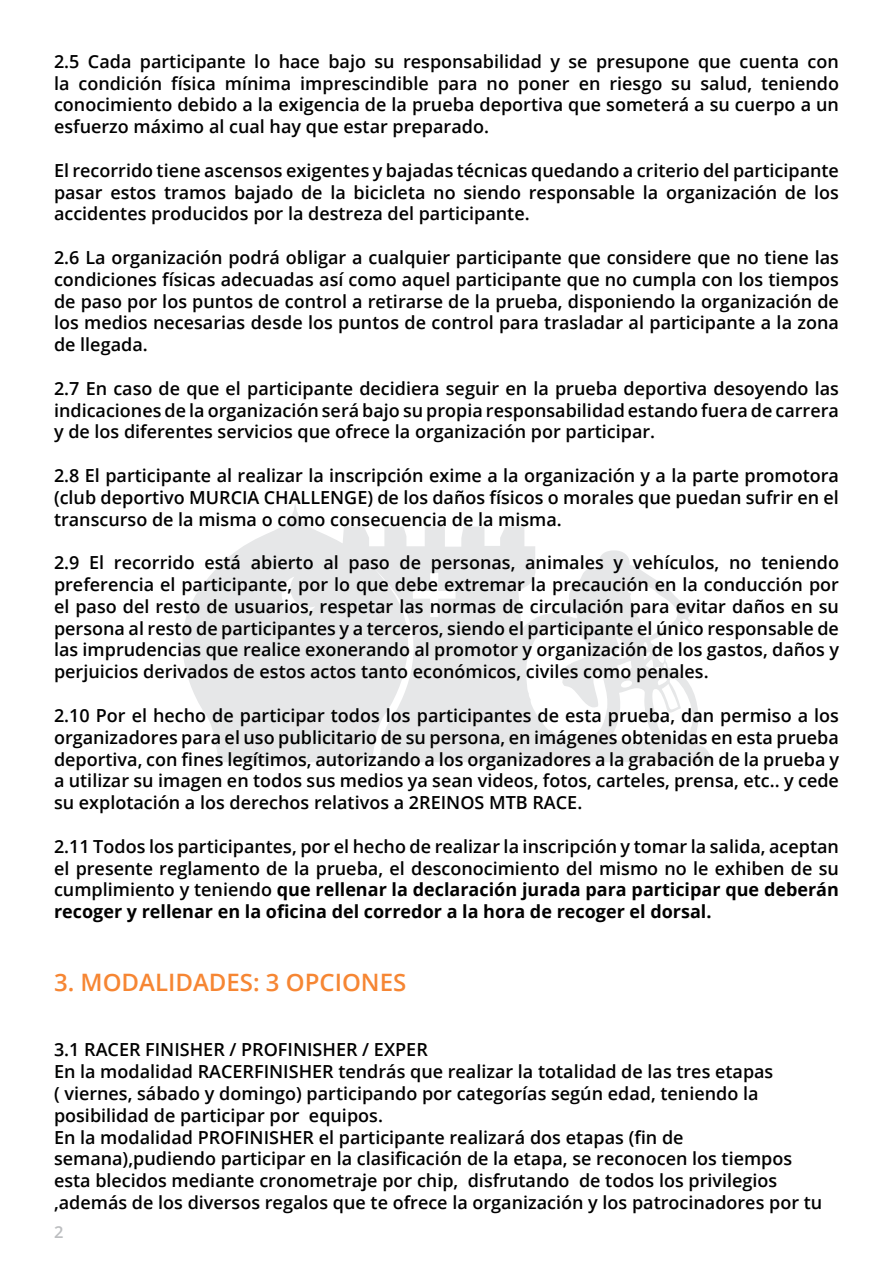
<style>
.page{position:relative;width:893px;height:1263px;background:#fff}
.page>*{position:absolute;margin:0;border:0;box-sizing:border-box;transform-origin:0 0}
.t1{font:600 24px "Open Sans";color:#f68633}
.t2{font:600 18px/21.8px "Open Sans";color:#000;text-align:justify}
.t3{font:600 18px/21.8px "Open Sans";color:#000101}
.t4{font:600 16.5px "Open Sans";color:#bcbec0}
.s1{font-weight:700}
</style>
<div class="page">
<svg style="left:182px;top:503px;width:528px;height:259px;fill:#e6e7e8"></svg>
<p class="t2" style="left:54px;top:50px;width:786px">2.5 Cada participante lo hace bajo su responsabilidad y se presupone que cuenta con la condición física mínima imprescindible para no poner en riesgo su salud, teniendo conocimiento debido a la exigencia de la prueba deportiva que someterá a su cuerpo a un esfuerzo máximo al cual hay que estar preparado.</p>
<p class="t2" style="left:54px;top:159px;width:786px">El recorrido tiene ascensos exigentes y bajadas técnicas quedando a criterio del participante pasar estos tramos bajado de la bicicleta no siendo responsable la organización de los accidentes producidos por la destreza del participante.</p>
<p class="t2" style="left:54px;top:246px;width:786px">2.6 La organización podrá obligar a cualquier participante que considere que no tiene las condiciones físicas adecuadas así como aquel participante que no cumpla con los tiempos de paso por los puntos de control a retirarse de la prueba, disponiendo la organización de los medios necesarias desde los puntos de control para trasladar al participante a la zona de llegada.</p>
<p class="t2" style="left:54px;top:377px;width:786px">2.7 En caso de que el participante decidiera seguir en la prueba deportiva desoyendo las indicaciones de la organización será bajo su propia responsabilidad estando fuera de carrera y de los diferentes servicios que ofrece la organización por participar.</p>
<p class="t2" style="left:54px;top:464px;width:786px">2.8 El participante al realizar la inscripción exime a la organización y a la parte promotora (club deportivo MURCIA CHALLENGE) de los daños físicos o morales que puedan sufrir en el transcurso de la misma o como consecuencia de la misma.</p>
<p class="t2" style="left:54px;top:551px;width:786px">2.9 El recorrido está abierto al paso de personas, animales y vehículos, no teniendo preferencia el participante, por lo que debe extremar la precaución en la conducción por el paso del resto de usuarios, respetar las normas de circulación para evitar daños en su persona al resto de participantes y a terceros, siendo el participante el único responsable de las imprudencias que realice exonerando al promotor y organización de los gastos, daños y perjuicios derivados de estos actos tanto económicos, civiles como penales.</p>
<p class="t2" style="left:54px;top:704px;width:786px">2.10 Por el hecho de participar todos los participantes de esta prueba, dan permiso a los organizadores para el uso publicitario de su persona, en imágenes obtenidas en esta prueba deportiva, con fines legítimos, autorizando a los organizadores a la grabación de la prueba y a utilizar su imagen en todos sus medios ya sean videos, fotos, carteles, prensa, etc.. y cede su explotación a los derechos relativos a 2REINOS MTB RACE.</p>
<p class="t2" style="left:54px;top:835px;width:786px">2.11 Todos los participantes, por el hecho de realizar la inscripción y tomar la salida, aceptan el presente reglamento de la prueba, el desconocimiento del mismo no le exhiben de su cumplimiento y teniendo <span class="s1">que rellenar la declaración jurada para participar que deberán recoger y rellenar en la oficina del corredor a la hora de recoger el dorsal.</span></p>
<h1 class="t1" style="left:54px;top:966px;width:354px">3. MODALIDADES: 3 OPCIONES</h1>
<p class="t3" style="left:54px;top:1038px;width:770px">3.1 RACER FINISHER / PROFINISHER / EXPER<br>En la modalidad RACERFINISHER tendrás que realizar la totalidad de las tres etapas<br>( viernes, sábado y domingo) participando por categorías según edad, teniendo la posibilidad de participar por equipos.<br>En la modalidad PROFINISHER el participante realizará dos etapas (fin de semana),pudiendo participar en la clasificación de la etapa, se reconocen los tiempos esta blecidos mediante cronometraje por chip, disfrutando de todos los privilegios ,además de los diversos regalos que te ofrece la organización y los patrocinadores por tu</p>
<p class="t4" style="left:54px;top:1220px;width:11px">2</p>
</div>
